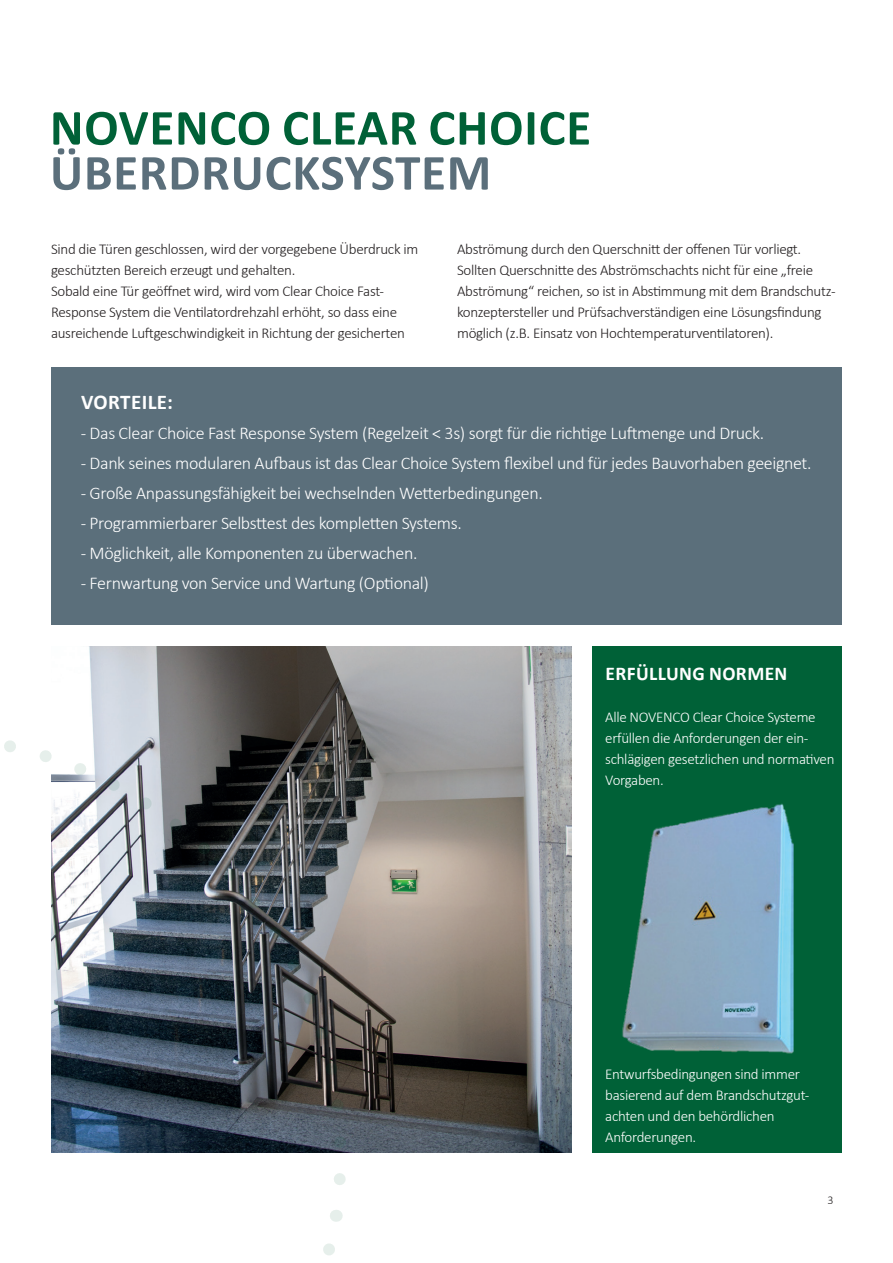
<style>
.page{position:relative;width:893px;height:1263px;background:#fff}
.page>*{position:absolute;margin:0;border:0;box-sizing:border-box;transform-origin:0 0}
.t1{font:700 51px "Calibri";letter-spacing:.015em;color:#006137}
.t2{font:700 51px "Calibri";letter-spacing:.015em;color:#5b6f7b}
.t3{font:700 21px "Calibri";letter-spacing:.02em;color:#fff}
.t4{font:700 19.5px "Calibri";letter-spacing:.02em;color:#fff}
.t5{font:300 18px "Calibri";letter-spacing:-.02em;color:#fff}
.t6{font:300 15px/21px "Calibri";letter-spacing:-.02em;color:#231f20}
.t7{font:300 15px/21px "Calibri";letter-spacing:-.02em;color:#fff}
.t8{font:300 12px "Calibri";color:#231f20}
</style>
<div class="page">
<div style="left:51px;top:368px;width:791px;height:257px;background:#5b6f7b"></div>
<div style="left:592px;top:646px;width:250px;height:506px;background:#006137"></div>
<img style="left:622px;top:803px;width:171px;height:251px">
<img style="left:88px;top:646px;width:483px;height:506px">
<img style="left:4px;top:729px;width:349px;height:456px">
<svg style="left:323px;top:1210px;width:20px;height:45px"></svg>
<h1 class="t1" style="left:50px;top:92px;width:543px">NOVENCO CLEAR CHOICE</h1>
<h1 class="t2" style="left:50px;top:137px;width:443px">ÜBERDRUCKSYSTEM</h1>
<p class="t6" style="left:51px;top:238px;width:369px">Sind die Türen geschlossen, wird der vorgegebene Überdruck im geschützten Bereich erzeugt und gehalten.<br>Sobald eine Tür geöffnet wird, wird vom Clear Choice Fast-Response System die Ventilatordrehzahl erhöht, so dass eine ausreichende Luftgeschwindigkeit in Richtung der gesicherten</p>
<p class="t6" style="left:457px;top:238px;width:380px">Abströmung durch den Querschnitt der offenen Tür vorliegt.<br>Sollten Querschnitte des Abströmschachts nicht für eine „freie Abströmung“ reichen, so ist in Abstimmung mit dem Brandschutz&shy;konzeptersteller und Prüfsachverständigen eine Lösungsfindung möglich (z.B. Einsatz von Hochtemperaturventilatoren).</p>
<h2 class="t3" style="left:81px;top:387px;width:93px">VORTEILE:</h2>
<p class="t5" style="left:81px;top:422px;width:685px">- Das Clear Choice Fast Response System (Regelzeit &lt; 3s) sorgt für die richtige Luftmenge und Druck.</p>
<p class="t5" style="left:81px;top:452px;width:732px">- Dank seines modularen Aufbaus ist das Clear Choice System flexibel und für jedes Bauvorhaben geeignet.</p>
<p class="t5" style="left:81px;top:482px;width:463px">- Große Anpassungsfähigkeit bei wechselnden Wetterbedingungen.</p>
<p class="t5" style="left:81px;top:512px;width:383px">- Programmierbarer Selbsttest des kompletten Systems.</p>
<p class="t5" style="left:81px;top:542px;width:338px">- Möglichkeit, alle Komponenten zu überwachen.</p>
<p class="t5" style="left:81px;top:572px;width:350px">- Fernwartung von Service und Wartung (Optional)</p>
<h3 class="t4" style="left:606px;top:660px;width:183px">ERFÜLLUNG NORMEN</h3>
<p class="t7" style="left:605px;top:706px;width:231px">Alle NOVENCO Clear Choice Systeme erfüllen die Anforderungen der ein&shy;schlägigen gesetzlichen und normativen<br>Vorgaben.</p>
<p class="t7" style="left:605px;top:1063px;width:206px">Entwurfsbedingungen sind immer basierend auf dem Brandschutzgut&shy;achten und den behördlichen<br>Anforderungen.</p>
<p class="t8" style="left:827px;top:1192px;width:8px">3</p>
</div>
